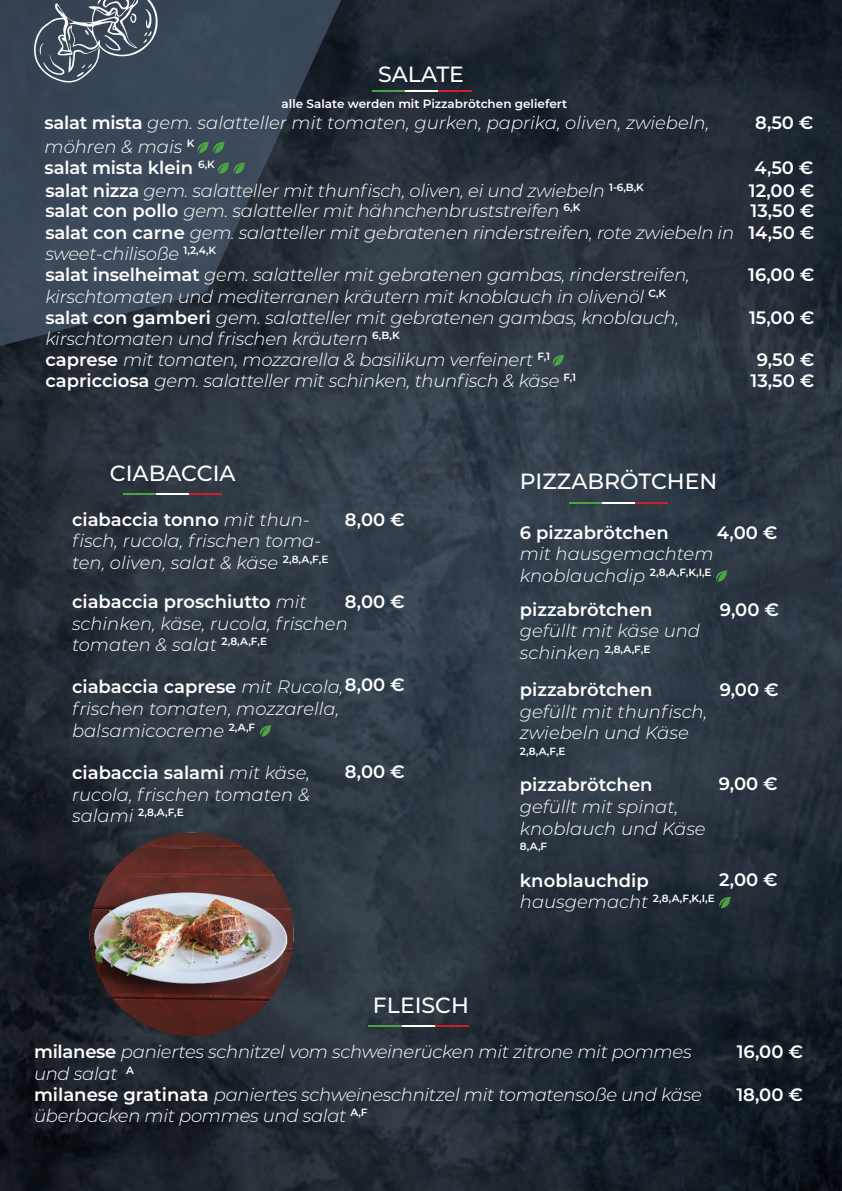
<style>
.page{position:relative;width:842px;height:1191px;background:#fff}
.page>*{position:absolute;margin:0;border:0;box-sizing:border-box;transform-origin:0 0}
.t1{font:100 22px "Montserrat";color:#fff}
.t2{font:italic 300 18px/21.6px "Montserrat";letter-spacing:-.015em;color:#fff}
.t3{font:600 18px "Montserrat";color:#fff}
.t4{font:600 12px "Montserrat";color:#fff}
.t5{font:600 10.4px "Montserrat";color:#fff}
.s1{font-weight:600;font-style:normal}
.s2{font-weight:300;font-style:italic;font-size:18px}
</style>
<div class="page">
<img style="left:0;top:0;width:842px;height:1191px">
<svg style="left:0;top:0;width:349px;height:350px;background:#333e4d"></svg>
<hr style="left:123px;top:493px;width:33px;height:2px;background:#4ea346">
<hr style="left:156px;top:493px;width:33px;height:2px;background:#fff">
<hr style="left:189px;top:493px;width:33px;height:2px;background:#ce1f2d">
<svg style="left:258px;top:725px;width:13px;height:11px"></svg>
<img style="left:74px;top:832px;width:249px;height:203px">
<svg style="left:196px;top:142px;width:29px;height:11px"></svg>
<svg style="left:216px;top:163px;width:29px;height:11px"></svg>
<hr style="left:372px;top:90px;width:33px;height:2px;background:#4ea346">
<hr style="left:405px;top:90px;width:33px;height:2px;background:#fff">
<hr style="left:438px;top:90px;width:34px;height:2px;background:#ce1f2d">
<hr style="left:569px;top:502px;width:33px;height:2px;background:#4ea346">
<hr style="left:602px;top:502px;width:33px;height:2px;background:#fff">
<hr style="left:635px;top:502px;width:33px;height:2px;background:#ce1f2d">
<svg style="left:715px;top:570px;width:12px;height:12px"></svg>
<svg style="left:718px;top:897px;width:13px;height:11px"></svg>
<svg style="left:551px;top:355px;width:13px;height:11px"></svg>
<svg style="left:33px;top:0;width:126px;height:84px;background:#55606e"></svg>
<hr style="left:369px;top:1025px;width:33px;height:2px;background:#4ea346">
<hr style="left:402px;top:1025px;width:33px;height:2px;background:#fff">
<hr style="left:435px;top:1025px;width:33px;height:2px;background:#ce1f2d">
<p class="t1" style="left:378px;top:59px;width:87px">SALATE</p>
<p class="t2" style="left:45px;top:110px;width:666px;line-height:24px"><span class="s1">salat mista</span> gem. salatteller mit tomaten, gurken, paprika, oliven, zwiebeln, möhren &amp; mais <sup>K</sup></p>
<p class="t3" style="left:755px;top:110px;width:60px">8,50 €</p>
<p class="t3" style="left:44px;top:155px;width:172px">salat mista klein <sup>6,K</sup></p>
<p class="t3" style="left:754px;top:155px;width:61px">4,50 €</p>
<p class="t2" style="left:45px;top:179px;width:600px"><span class="s1">salat nizza</span> gem. salatteller mit thunfisch, oliven, ei und zwiebeln <sup>1-6,B,K</sup></p>
<p class="t3" style="left:749px;top:177px;width:67px">12,00 €</p>
<p class="t2" style="left:45px;top:200px;width:537px"><span class="s1">salat con pollo</span> gem. salatteller mit hähnchenbruststreifen <sup>6,K</sup></p>
<p class="t3" style="left:750px;top:198px;width:65px">13,50 €</p>
<p class="t2" style="left:45px;top:221px;width:690px"><span class="s1">salat con carne</span> gem. salatteller mit gebratenen rinderstreifen, rote zwiebeln in sweet-chilisoße <sup>1,2,4,K</sup></p>
<p class="t3" style="left:748px;top:220px;width:68px">14,50 €</p>
<p class="t2" style="left:45px;top:264px;width:646px"><span class="s1">salat inselheimat</span> gem. salatteller mit gebratenen gambas, rinderstreifen, kirschtomaten und mediterranen kräutern mit knoblauch in olivenöl <sup>C,K</sup></p>
<p class="t3" style="left:748px;top:262px;width:68px">16,00 €</p>
<p class="t2" style="left:45px;top:306px;width:635px"><span class="s1">salat con gamberi</span> gem. salatteller mit gebratenen gambas, knoblauch, kirschtomaten und frischen kräutern <sup>6,B,K</sup></p>
<p class="t3" style="left:749px;top:305px;width:67px">15,00 €</p>
<p class="t4" style="left:282px;top:95px;width:287px">alle Salate werden mit Pizzabrötchen geliefert</p>
<p class="t2" style="left:45px;top:348px;width:506px"><span class="s1">caprese</span> mit tomaten, mozzarella &amp; basilikum verfeinert <sup>F,1</sup></p>
<p class="t3" style="left:757px;top:347px;width:59px">9,50 €</p>
<p class="t2" style="left:45px;top:369px;width:532px"><span class="s1">capricciosa</span> gem. salatteller mit schinken, thunfisch &amp; käse <sup>F,1</sup></p>
<p class="t3" style="left:750px;top:368px;width:65px">13,50 €</p>
<p class="t1" style="left:110px;top:458px;width:127px">CIABACCIA</p>
<p class="t2" style="left:72px;top:508px;width:258px"><span class="s1">ciabaccia tonno</span> mit thun&shy;fisch, rucola, frischen toma&shy;ten, oliven, salat &amp; käse <sup>2,8,A,F,E</sup></p>
<p class="t2" style="left:72px;top:590px;width:277px"><span class="s1">ciabaccia proschiutto</span> mit schinken, käse, rucola, frischen tomaten &amp; salat <sup>2,8,A,F,E</sup></p>
<p class="t2" style="left:72px;top:675px;width:273px"><span class="s1">ciabaccia caprese</span> mit Rucola, frischen tomaten, mozzarella, balsamicocreme <sup>2,A,F</sup></p>
<p class="t3" style="left:345px;top:506px;width:61px">8,00 €</p>
<p class="t3" style="left:345px;top:588px;width:61px">8,00 €</p>
<p class="t3" style="left:345px;top:672px;width:61px">8,00 €</p>
<p class="t2" style="left:72px;top:761px;width:239px"><span class="s1">ciabaccia salami</span> mit käse, rucola, frischen tomaten &amp;</p>
<p class="t5" style="left:72px;top:805px;width:113px"><span class="s2">salami</span> 2,8,A,F,E</p>
<p class="t3" style="left:345px;top:759px;width:61px">8,00 €</p>
<p class="t1" style="left:373px;top:991px;width:98px">FLEISCH</p>
<p class="t1" style="left:520px;top:467px;width:199px">PIZZABRÖTCHEN</p>
<p class="t3" style="left:520px;top:519px;width:150px">6 pizzabrötchen</p>
<p class="t2" style="left:520px;top:542px;width:195px">mit hausgemachtem</p>
<p class="t5" style="left:520px;top:565px;width:193px"><span class="s2">knoblauchdip</span> 2,8,A,F,K,I,E</p>
<p class="t3" style="left:520px;top:596px;width:134px">pizzabrötchen</p>
<p class="t2" style="left:520px;top:619px;width:182px">gefüllt mit käse und</p>
<p class="t5" style="left:520px;top:642px;width:132px"><span class="s2">schinken</span> 2,8,A,F,E</p>
<p class="t3" style="left:520px;top:677px;width:134px">pizzabrötchen</p>
<p class="t2" style="left:520px;top:700px;width:189px">gefüllt mit thunfisch, zwiebeln und Käse</p>
<p class="t5" style="left:520px;top:743px;width:47px">2,8,A,F,E</p>
<p class="t3" style="left:520px;top:772px;width:134px">pizzabrötchen</p>
<p class="t2" style="left:520px;top:795px;width:187px">gefüllt mit spinat, knoblauch und Käse</p>
<p class="t5" style="left:520px;top:839px;width:29px">8,A,F</p>
<p class="t3" style="left:520px;top:867px;width:130px">knoblauchdip</p>
<p class="t5" style="left:520px;top:891px;width:196px"><span class="s2">hausgemacht</span> 2,8,A,F,K,I,E</p>
<p class="t3" style="left:717px;top:519px;width:62px">4,00 €</p>
<p class="t3" style="left:720px;top:596px;width:61px">9,00 €</p>
<p class="t3" style="left:720px;top:676px;width:61px">9,00 €</p>
<p class="t3" style="left:719px;top:771px;width:61px">9,00 €</p>
<p class="t3" style="left:719px;top:867px;width:60px">2,00 €</p>
<p class="t2" style="left:34px;top:1040px;width:659px"><span class="s1">milanese</span> paniertes schnitzel vom schweinerücken mit zitrone mit pommes und salat <sup>A</sup></p>
<p class="t3" style="left:737px;top:1039px;width:68px">16,00 €</p>
<p class="t2" style="left:34px;top:1082px;width:669px"><span class="s1">milanese gratinata</span> paniertes schweineschnitzel mit tomatensoße und käse überbacken mit pommes und salat <sup>A,F</sup></p>
<p class="t3" style="left:736px;top:1081px;width:68px">18,00 €</p>
</div>
